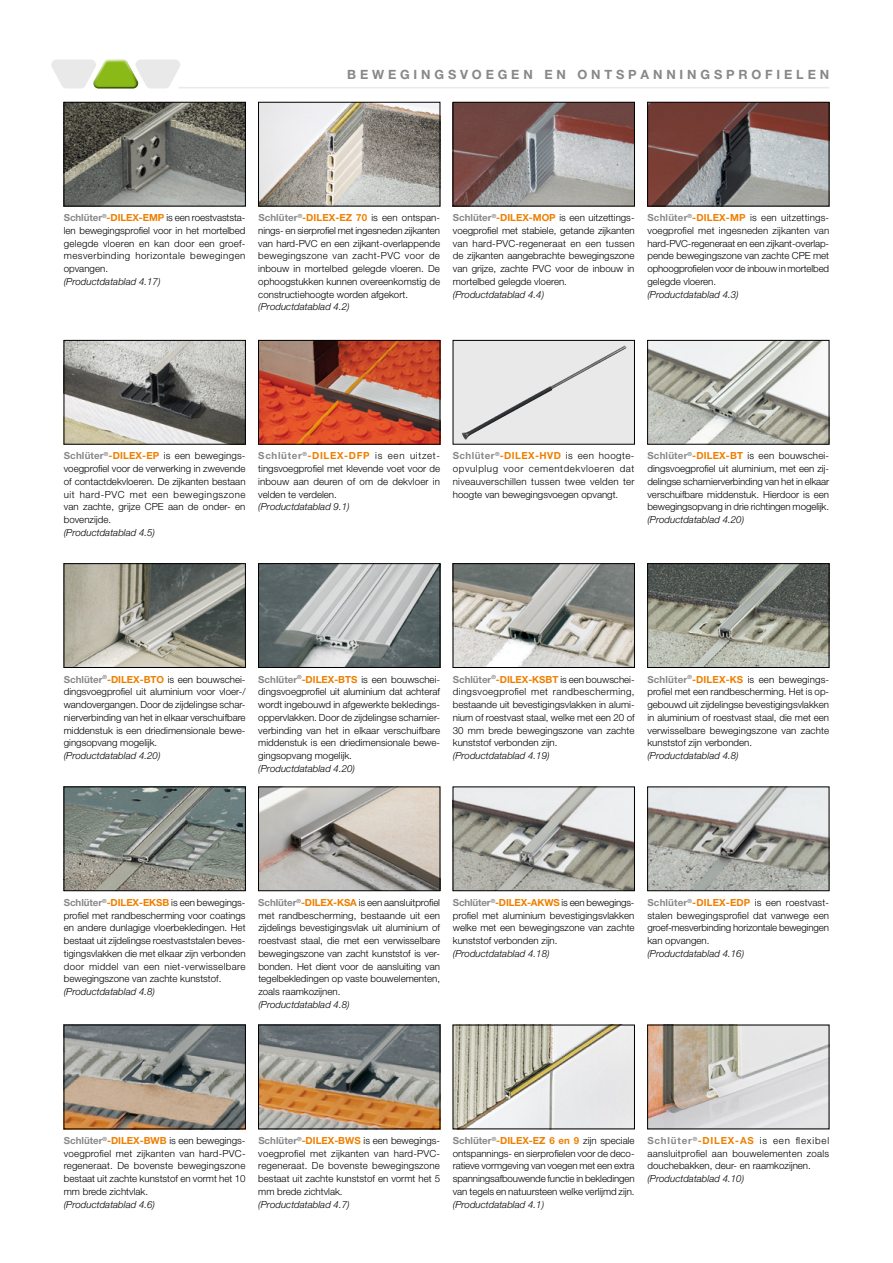
<style>
.page{position:relative;width:893px;height:1263px;background:#fff}
.page>*{position:absolute;margin:0;border:0;box-sizing:border-box;transform-origin:0 0}
.t1{font:700 12.75px "Helvetica Neue LT Pro";color:#87888a}
.t2{font:300 9.75px/12.8px "Helvetica Neue LT Pro";color:#000;text-align:justify}
.t3{font:italic 300 9.75px "Helvetica Neue LT Pro";color:#000}
.s1{font-weight:700;color:#87888a}
.s2{font-weight:700;color:#ee7f00}
</style>
<div class="page">
<hr style="left:179px;top:87px;width:650px;height:1px;background:#e9e9ea">
<svg style="left:51px;top:60px;width:129px;height:28px"></svg>
<img style="left:66px;top:104px;width:178px;height:100px">
<div style="left:64px;top:102px;width:182px;height:104px;border:1px solid #000"></div>
<img style="left:66px;top:342px;width:178px;height:100px">
<div style="left:64px;top:340px;width:182px;height:104px;border:1px solid #000"></div>
<img style="left:66px;top:565px;width:178px;height:101px">
<div style="left:64px;top:563px;width:182px;height:105px;border:1px solid #000"></div>
<img style="left:66px;top:789px;width:178px;height:100px">
<div style="left:64px;top:787px;width:182px;height:104px;border:1px solid #000"></div>
<img style="left:66px;top:1027px;width:178px;height:100px">
<div style="left:64px;top:1025px;width:182px;height:104px;border:1px solid #000"></div>
<img style="left:260px;top:104px;width:178px;height:100px">
<div style="left:258px;top:102px;width:182px;height:104px;border:1px solid #000"></div>
<img style="left:260px;top:342px;width:178px;height:100px">
<div style="left:258px;top:340px;width:182px;height:104px;border:1px solid #000"></div>
<img style="left:260px;top:565px;width:178px;height:101px">
<div style="left:258px;top:563px;width:182px;height:105px;border:1px solid #000"></div>
<img style="left:260px;top:789px;width:178px;height:100px">
<div style="left:258px;top:787px;width:182px;height:104px;border:1px solid #000"></div>
<img style="left:260px;top:1027px;width:178px;height:100px">
<div style="left:258px;top:1025px;width:182px;height:104px;border:1px solid #000"></div>
<img style="left:455px;top:104px;width:178px;height:100px">
<div style="left:453px;top:102px;width:182px;height:104px;border:1px solid #000"></div>
<div style="left:453px;top:340px;width:181px;height:104px;background:#e9e9ea"></div>
<img style="left:462px;top:345px;width:164px;height:95px">
<div style="left:453px;top:340px;width:182px;height:104px;border:1px solid #000"></div>
<img style="left:455px;top:565px;width:178px;height:101px">
<div style="left:453px;top:563px;width:182px;height:105px;border:1px solid #000"></div>
<img style="left:455px;top:789px;width:178px;height:100px">
<div style="left:453px;top:787px;width:182px;height:104px;border:1px solid #000"></div>
<img style="left:455px;top:1027px;width:178px;height:100px">
<img style="left:649px;top:104px;width:178px;height:100px">
<div style="left:647px;top:102px;width:182px;height:104px;border:1px solid #000"></div>
<img style="left:649px;top:342px;width:178px;height:100px">
<div style="left:647px;top:340px;width:182px;height:104px;border:1px solid #000"></div>
<img style="left:649px;top:565px;width:178px;height:101px">
<div style="left:647px;top:563px;width:182px;height:105px;border:1px solid #000"></div>
<img style="left:649px;top:789px;width:178px;height:100px">
<div style="left:647px;top:787px;width:182px;height:104px;border:1px solid #000"></div>
<img style="left:649px;top:1027px;width:178px;height:100px">
<h1 class="t1" style="left:347px;top:67px;width:27px">B ewegingsvoegen</h1>
<h1 class="t1" style="left:544px;top:67px;width:11px">en</h1>
<h1 class="t1" style="left:577px;top:67px;width:14px">ontspanningspro</h1>
<h1 class="t1" style="left:765px;top:67px;width:31px">FIelen</h1>
<p class="t2" style="left:64px;top:211px;width:183px"><span class="s1">Schlüter</span><sup>®</sup><span class="s2">-DILEX-EMP</span> is een roestvaststa&shy;len bewegingsprofiel voor in het mortelbed gelegde vloeren en kan door een groef&shy;mesverbinding horizontale bewegingen opvangen.</p>
<p class="t3" style="left:64px;top:276px;width:98px">(Productdatablad 4.17)</p>
<p class="t2" style="left:258px;top:211px;width:183px"><span class="s1">Schlüter</span><sup>®</sup><span class="s2">-DILEX-EZ 70</span> is een ontspan&shy;nings- en sierprofiel met ingesneden zijkanten van hard-PVC en een zijkant-overlappende bewegingszone van zacht-PVC voor de inbouw in mortelbed gelegde vloeren. De ophoogstukken kunnen overeenkomstig de constructiehoogte worden afgekort.</p>
<p class="t3" style="left:258px;top:301px;width:93px">(Productdatablad 4.2)</p>
<p class="t2" style="left:453px;top:211px;width:183px"><span class="s1">Schlüter</span><sup>®</sup><span class="s2">-DILEX-MOP</span> is een uitzettings&shy;voegprofiel met stabiele, getande zijkanten van hard-PVC-regeneraat en een tussen de zijkanten aangebrachte bewegingszone van grijze, zachte PVC voor de inbouw in mortelbed gelegde vloeren.</p>
<p class="t3" style="left:453px;top:288px;width:93px">(Productdatablad 4.4)</p>
<p class="t2" style="left:647px;top:211px;width:183px"><span class="s1">Schlüter</span><sup>®</sup><span class="s2">-DILEX-MP</span> is een uitzettings&shy;voegprofiel met ingesneden zijkanten van hard-PVC-regeneraat en een zĳkant-overlap&shy;pende bewegingszone van zachte CPE met ophoogprofielen voor de inbouw in mortelbed gelegde vloeren.</p>
<p class="t3" style="left:647px;top:288px;width:93px">(Productdatablad 4.3)</p>
<p class="t2" style="left:64px;top:449px;width:183px"><span class="s1">Schlüter</span><sup>®</sup><span class="s2">-DILEX-EP</span> is een bewegings&shy;voegprofiel voor de verwerking in zwevende of contactdekvloeren. De zijkanten bestaan uit hard-PVC met een bewegingszone van zachte, grĳze CPE aan de onder- en bovenzijde.</p>
<p class="t3" style="left:64px;top:526px;width:93px">(Productdatablad 4.5)</p>
<p class="t2" style="left:258px;top:449px;width:183px"><span class="s1">Schlüter</span><sup>®</sup><span class="s2">-DILEX-DFP</span> is een uitzet&shy;tingsvoegprofiel met klevende voet voor de inbouw aan deuren of om de dekvloer in velden te verdelen.</p>
<p class="t3" style="left:258px;top:501px;width:93px">(Productdatablad 9.1)</p>
<p class="t2" style="left:453px;top:449px;width:183px"><span class="s1">Schlüter</span><sup>®</sup><span class="s2">-DILEX-HVD</span> is een hoogte&shy;opvulplug voor cementdekvloeren dat niveauverschillen tussen twee velden ter hoogte van bewegingsvoegen opvangt.</p>
<p class="t2" style="left:647px;top:449px;width:183px"><span class="s1">Schlüter</span><sup>®</sup><span class="s2">-DILEX-BT</span> is een bouwschei&shy;dingsvoegprofiel uit aluminium, met een zij&shy;delingse scharnierverbinding van het in elkaar verschuifbare middenstuk. Hierdoor is een bewegingsopvang in drie richtingen mogelijk.</p>
<p class="t3" style="left:647px;top:514px;width:98px">(Productdatablad 4.20)</p>
<p class="t2" style="left:64px;top:672px;width:183px;text-align:left"><span class="s1">Schlüter</span><sup>®</sup><span class="s2">-DILEX-BTO</span> is een bouwschei&shy;dingsvoegprofiel uit aluminium voor vloer-/ wandovergangen. Door de zijdelingse schar&shy;nierverbinding van het in elkaar verschuifbare middenstuk is een driedimensionale bewe&shy;gingsopvang mogelijk.</p>
<p class="t3" style="left:64px;top:750px;width:98px">(Productdatablad 4.20)</p>
<p class="t2" style="left:258px;top:672px;width:183px;text-align:left"><span class="s1">Schlüter</span><sup>®</sup><span class="s2">-DILEX-BTS</span> is een bouwschei&shy;dingsvoegprofiel uit aluminium dat achteraf wordt ingebouwd in afgewerkte bekledings&shy;oppervlakken. Door de zijdelingse scharnier&shy;verbinding van het in elkaar verschuifbare middenstuk is een driedimensionale bewe&shy;gingsopvang mogelijk.</p>
<p class="t3" style="left:258px;top:762px;width:98px">(Productdatablad 4.20)</p>
<p class="t2" style="left:453px;top:672px;width:183px;text-align:left"><span class="s1">Schlüter</span><sup>®</sup><span class="s2">-DILEX-KSBT</span> is een bouwschei&shy;dingsvoegprofiel met randbescherming, bestaande uit bevestigingsvlakken in alumi&shy;nium of roestvast staal, welke met een 20 of 30 mm brede bewegingszone van zachte kunststof verbonden zijn.</p>
<p class="t3" style="left:453px;top:750px;width:98px">(Productdatablad 4.19)</p>
<p class="t2" style="left:647px;top:672px;width:183px"><span class="s1">Schlüter</span><sup>®</sup><span class="s2">-DILEX-KS</span> is een bewegings&shy;profiel met een randbescherming. Het is op&shy;gebouwd uit zijdelingse bevestigingsvlakken in aluminium of roestvast staal, die met een verwisselbare bewegingszone van zachte kunststof zijn verbonden.</p>
<p class="t3" style="left:647px;top:750px;width:93px">(Productdatablad 4.8)</p>
<p class="t2" style="left:64px;top:896px;width:183px;text-align:left"><span class="s1">Schlüter</span><sup>®</sup><span class="s2">-DILEX-EKSB</span> is een bewegings&shy;profiel met randbescherming voor coatings en andere dunlagige vloerbekledingen. Het bestaat uit zijdelingse roestvaststalen beves&shy;tigingsvlakken die met elkaar zijn verbonden door middel van een niet-verwisselbare bewegingszone van zachte kunststof.</p>
<p class="t3" style="left:64px;top:986px;width:93px">(Productdatablad 4.8)</p>
<p class="t2" style="left:258px;top:896px;width:183px"><span class="s1">Schlüter</span><sup>®</sup><span class="s2">-DILEX-KSA</span> is een aansluitprofiel met randbescherming, bestaande uit een zijdelings bevestigingsvlak uit aluminium of roestvast staal, die met een verwisselbare bewegingszone van zacht kunststof is ver&shy;bonden. Het dient voor de aansluiting van tegelbekledingen op vaste bouwelementen, zoals raamkozijnen.</p>
<p class="t3" style="left:258px;top:998px;width:93px">(Productdatablad 4.8)</p>
<p class="t2" style="left:453px;top:896px;width:183px"><span class="s1">Schlüter</span><sup>®</sup><span class="s2">-DILEX-AKWS</span> is een bewegings&shy;profiel met aluminium bevestigingsvlakken welke met een bewegingszone van zachte kunststof verbonden zijn.</p>
<p class="t3" style="left:453px;top:947px;width:98px">(Productdatablad 4.18)</p>
<p class="t2" style="left:647px;top:896px;width:183px"><span class="s1">Schlüter</span><sup>®</sup><span class="s2">-DILEX-EDP</span> is een roestvast&shy;stalen bewegingsprofiel dat vanwege een groef-mesverbinding horizontale bewegingen kan opvangen.</p>
<p class="t3" style="left:647px;top:947px;width:98px">(Productdatablad 4.16)</p>
<p class="t2" style="left:64px;top:1134px;width:183px;text-align:left"><span class="s1">Schlüter</span><sup>®</sup><span class="s2">-DILEX-BWB</span> is een bewegings&shy;voegprofiel met zijkanten van hard-PVC&shy;regeneraat. De bovenste bewegingszone bestaat uit zachte kunststof en vormt het 10 mm brede zichtvlak.</p>
<p class="t3" style="left:64px;top:1198px;width:93px">(Productdatablad 4.6)</p>
<p class="t2" style="left:258px;top:1134px;width:183px;text-align:left"><span class="s1">Schlüter</span><sup>®</sup><span class="s2">-DILEX-BWS</span> is een bewegings&shy;voegprofiel met zijkanten van hard-PVC&shy;regeneraat. De bovenste bewegingszone bestaat uit zachte kunststof en vormt het 5 mm brede zichtvlak.</p>
<p class="t3" style="left:258px;top:1198px;width:93px">(Productdatablad 4.7)</p>
<p class="t2" style="left:453px;top:1134px;width:183px"><span class="s1">Schlüter</span><sup>®</sup><span class="s2">-DILEX-EZ 6 en 9</span> zijn speciale ontspannings- en sierprofielen voor de deco&shy;ratieve vormgeving van voegen met een extra spanningsafbouwende functie in bekledingen van tegels en natuursteen welke verlijmd zijn.</p>
<p class="t3" style="left:453px;top:1198px;width:93px">(Productdatablad 4.1)</p>
<p class="t2" style="left:647px;top:1134px;width:183px"><span class="s1">Schlüter</span><sup>®</sup><span class="s2">-DILEX-AS</span> is een flexibel aansluitprofiel aan bouwelementen zoals douchebakken, deur- en raamkozijnen.</p>
<p class="t3" style="left:647px;top:1173px;width:98px">(Productdatablad 4.10)</p>
</div>
